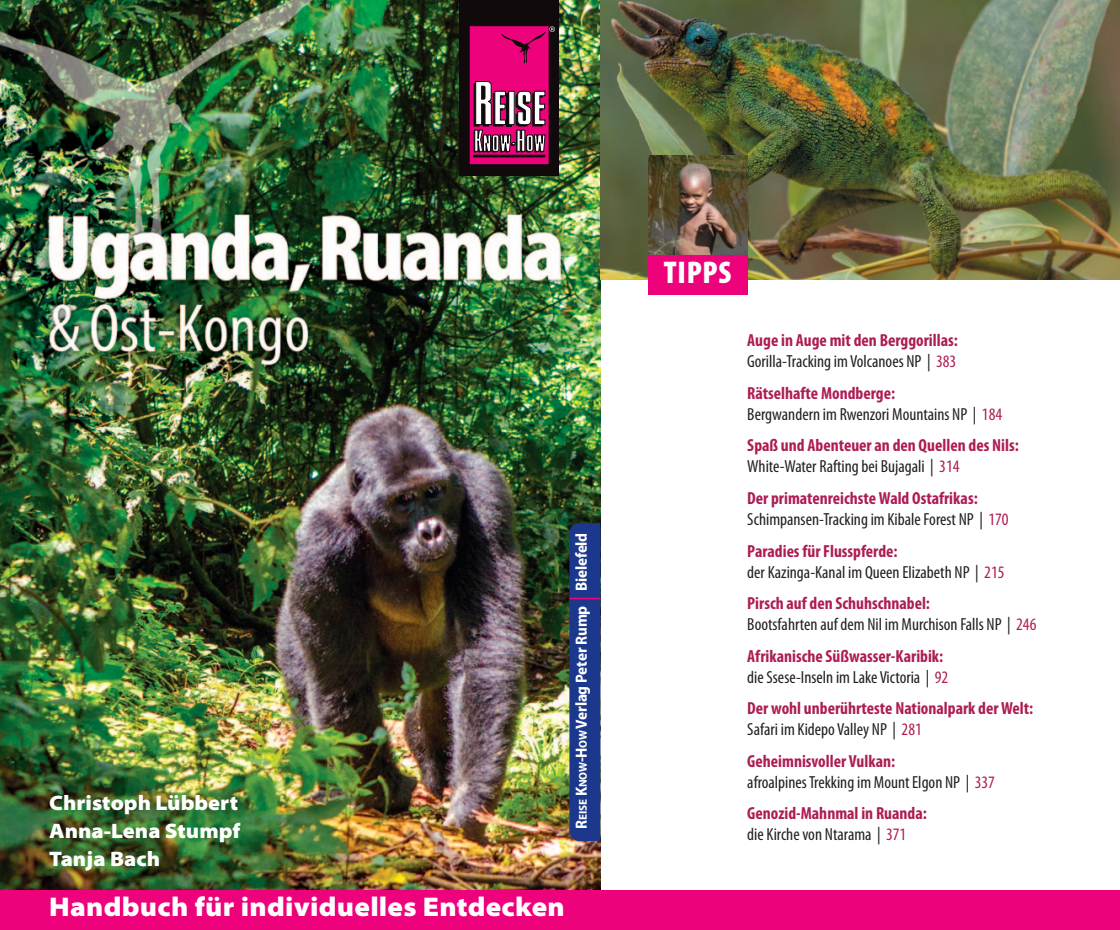
<style>
.page{position:relative;width:1120px;height:930px;background:#fff}
.page>*{position:absolute;margin:0;border:0;box-sizing:border-box;transform-origin:0 0}
.t1{font:900 condensed 31.5px "Myriad Pro";letter-spacing:.025em;color:#fff}
.t2{font:900 semi-expanded 27.12px "Myriad Pro";letter-spacing:.01em;color:#fff}
.t3{font:900 semi-expanded 21px/28px "Myriad Pro";color:#fff;text-align:justify}
.t4{font:condensed 17.5px/21px "Myriad Pro";color:#231f20}
.t5{font:700 condensed 17.5px/21px "Myriad Pro";color:#ad1d54}
.t6{font:700 semi-condensed 16.1px "Myriad Pro";letter-spacing:-.01em;color:#fff}
.s1{font-size:11.38px}
.s2{font-weight:700;color:#ad1d54}
.s3{color:#ad1d54}
.s4{font-weight:400;color:#231f20}
.s5{font-weight:400}
</style>
<div class="page">
<img style="left:0;top:0;width:601px;height:890px">
<img style="left:601px;top:0;width:519px;height:280px">
<img style="left:648px;top:156px;width:99px;height:99px">
<div style="left:0;top:890px;width:1120px;height:39px;background:#ed027c"></div>
<div style="left:648px;top:255px;width:99px;height:39px;background:#ed027c"></div>
<div style="left:460px;top:0;width:99px;height:175px;background:#110a0c"></div>
<div style="left:470px;top:27px;width:78px;height:136px;background:#ed027c"></div>
<div style="left:470px;top:26px;width:79px;height:138px;border:1px solid #ed027b"></div>
<div style="left:473px;top:155px;width:72px;height:2px;border:1px solid #110a0c"></div>
<svg style="left:501px;top:26px;width:54px;height:38px"></svg>
<svg style="left:474px;top:81px;width:72px;height:71px"></svg>
<svg style="left:569px;top:523px;width:32px;height:317px;background:#1d3989"></svg>
<hr style="left:569px;top:597px;width:32px;height:2px;background:#ed027c">
<p class="t3" style="left:49px;top:790px;width:193px">Christoph Lübbert Anna-Lena Stumpf Tanja Bach</p>
<h2 class="t2" style="left:49px;top:896px;width:517px">Handbuch für individuelles Entdecken</h2>
<p class="t6" style="left:575px;top:828px;width:297px;rotate:-90deg">R<span class="s1">EISE</span> K<span class="s1">NOW</span>-H<span class="s1">OW</span>Verlag Peter Rump Bielefeld</p>
<h1 class="t1" style="left:664px;top:260px;width:69px">TIPPS</h1>
<p class="t4" style="left:747px;top:331px;width:212px"><span class="s2">Auge in Auge mit den Berggorillas:<br></span>Gorilla-Tracking im Volcanoes NP | <span class="s3">383</span></p>
<p class="t4" style="left:747px;top:384px;width:256px"><span class="s2">Rätselhafte Mondberge:<br></span>Bergwandern im Rwenzori Mountains NP | <span class="s3">184</span></p>
<p class="t5" style="left:747px;top:436px;width:273px">Spaß und Abenteuer an den Quellen des Nils:<br><span class="s4">White-Water Rafting bei Bujagali |</span> <span class="s5">314</span></p>
<p class="t4" style="left:747px;top:489px;width:263px"><span class="s2">Der primatenreichste Wald Ostafrikas:<br></span>Schimpansen-Tracking im Kibale Forest NP | <span class="s3">170</span></p>
<p class="t4" style="left:747px;top:541px;width:259px"><span class="s2">Paradies für Flusspferde:<br></span>der Kazinga-Kanal im Queen Elizabeth NP | <span class="s3">215</span></p>
<p class="t4" style="left:747px;top:594px;width:291px"><span class="s2">Pirsch auf den Schuhschnabel:<br></span>Bootsfahrten auf dem Nil im Murchison Falls NP | <span class="s3">246</span></p>
<p class="t5" style="left:747px;top:646px;width:203px">Afrikanische Süßwasser-Karibik: <span class="s4">die Ssese-Inseln im Lake Victoria |</span> <span class="s5">92</span></p>
<p class="t5" style="left:747px;top:699px;width:288px">Der wohl unberührteste Nationalpark der Welt:<br><span class="s4">Safari im Kidepo Valley NP |</span> <span class="s5">281</span></p>
<p class="t4" style="left:747px;top:751px;width:249px"><span class="s2">Geheimnisvoller Vulkan:<br></span>afroalpines Trekking im Mount Elgon NP | <span class="s3">337</span></p>
<p class="t5" style="left:747px;top:804px;width:181px">Genozid-Mahnmal in Ruanda: <span class="s4">die Kirche von Ntarama |</span> <span class="s5">371</span></p>
</div>
